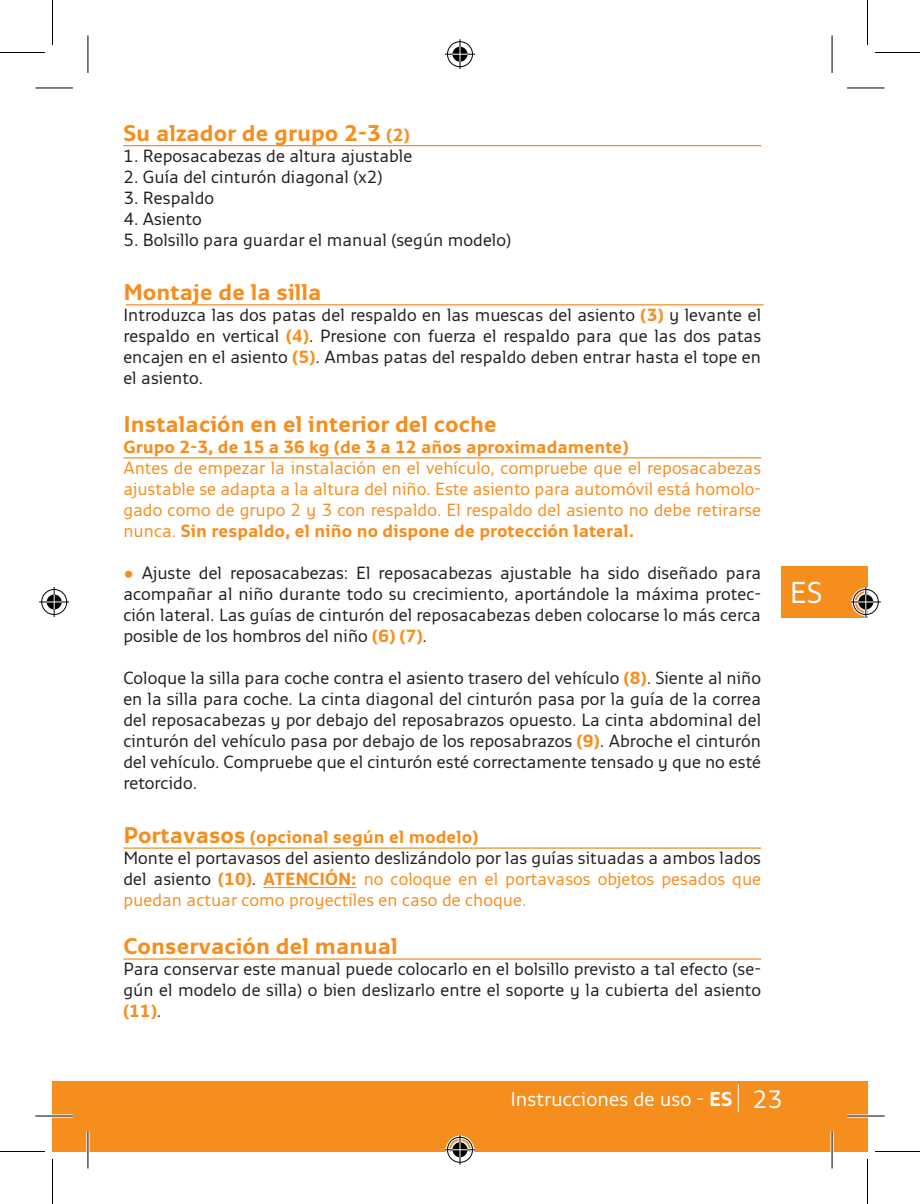
<style>
.page{position:relative;width:920px;height:1204px;background:#fff}
.page>*{position:absolute;margin:0;border:0;box-sizing:border-box;transform-origin:0 0}
.t1{font:30px "Monitor";color:#fff}
.t2{font:700 22.5px "Monitor";color:#f68e1e}
.t3{font:20px "Monitor";color:#fff}
.t4{font:17.5px/21px "Monitor";color:#231f20;text-align:justify}
.t5{font:17.5px/21px "Monitor";color:#f68e1e;text-align:justify}
.t6{font:700 17.5px "Monitor";color:#f68e1e}
.s1{font-size:17.5px}
.s2{font-weight:700;color:#f68e1e}
.s3{font-weight:700}
.s4{color:#f68e1e}
.s5{font-weight:700;font-size:22.5px}
.s6{color:#231f20}
.s7{font-size:25px}
</style>
<div class="page">
<div style="left:52px;top:1080px;width:36px;height:71px;background:#f68e1e"></div>
<div style="left:88px;top:1080px;width:779px;height:71px;background:#f68e1e"></div>
<svg style="left:738px;top:1084px;width:1px;height:27px"></svg>
<div style="left:781px;top:566px;width:86px;height:52px;background:#f68e1e"></div>
<hr style="left:263px;top:887px;width:94px;height:1px;background:#f68e1e">
<hr style="left:123px;top:145px;width:638px;height:1px;background:#f68e1e">
<hr style="left:126px;top:304px;width:637px;height:1px;background:#f68e1e">
<hr style="left:123px;top:457px;width:638px;height:1px;background:#f68e1e">
<hr style="left:123px;top:847px;width:638px;height:1px;background:#f68e1e">
<hr style="left:123px;top:958px;width:638px;height:1px;background:#f68e1e">
<hr style="left:35px;top:1114px;width:38px;height:3px;background:#fff">
<hr style="left:847px;top:1114px;width:38px;height:3px;background:#fff">
<hr style="left:86px;top:1130px;width:3px;height:38px;background:#fff">
<svg style="left:831px;top:35px;width:1px;height:38px"></svg>
<svg style="left:830px;top:1131px;width:4px;height:37px"></svg>
<hr style="left:35px;top:88px;width:38px;height:1px;background:#000">
<hr style="left:847px;top:88px;width:38px;height:1px;background:#000">
<hr style="left:35px;top:1115px;width:38px;height:1px;background:#000">
<hr style="left:847px;top:1115px;width:38px;height:1px;background:#000">
<hr style="left:88px;top:35px;width:1px;height:38px;background:#000">
<hr style="left:88px;top:1130px;width:1px;height:38px;background:#000">
<hr style="left:832px;top:35px;width:1px;height:38px;background:#000">
<hr style="left:832px;top:1130px;width:1px;height:38px;background:#000">
<hr style="left:0;top:52px;width:45px;height:1px;background:#000">
<hr style="left:875px;top:52px;width:45px;height:1px;background:#000">
<hr style="left:0;top:1150px;width:45px;height:1px;background:#000">
<hr style="left:875px;top:1150px;width:45px;height:1px;background:#000">
<hr style="left:52px;top:0;width:1px;height:45px;background:#000">
<hr style="left:52px;top:1158px;width:1px;height:45px;background:#000">
<hr style="left:867px;top:0;width:1px;height:45px;background:#000">
<hr style="left:867px;top:1158px;width:1px;height:45px;background:#000">
<div style="left:446px;top:40px;width:28px;height:28px;border:3px solid #fff;border-radius:50%"></div>
<hr style="left:445px;top:53px;width:30px;height:3px;background:#fff">
<svg style="left:458px;top:39px;width:4px;height:30px"></svg>
<div style="left:451px;top:45px;width:18px;height:18px;border:3px solid #fff;border-radius:50%"></div>
<div style="left:447px;top:41px;width:26px;height:26px;border:1px solid #000;border-radius:50%"></div>
<hr style="left:445px;top:54px;width:30px;height:1px;background:#000">
<hr style="left:460px;top:39px;width:1px;height:30px;background:#000">
<svg style="left:452px;top:47px;width:15px;height:15px"></svg>
<div style="left:446px;top:1135px;width:28px;height:28px;border:3px solid #fff;border-radius:50%"></div>
<hr style="left:445px;top:1148px;width:30px;height:3px;background:#fff">
<svg style="left:458px;top:1134px;width:4px;height:30px"></svg>
<div style="left:451px;top:1140px;width:18px;height:18px;border:3px solid #fff;border-radius:50%"></div>
<div style="left:447px;top:1136px;width:26px;height:26px;border:1px solid #000;border-radius:50%"></div>
<hr style="left:445px;top:1149px;width:30px;height:1px;background:#000">
<hr style="left:460px;top:1134px;width:1px;height:30px;background:#000">
<svg style="left:452px;top:1142px;width:15px;height:15px"></svg>
<div style="left:40px;top:588px;width:28px;height:28px;border:3px solid #fff;border-radius:50%"></div>
<hr style="left:39px;top:600px;width:30px;height:3px;background:#fff">
<hr style="left:53px;top:587px;width:3px;height:30px;background:#fff">
<div style="left:45px;top:593px;width:18px;height:18px;border:3px solid #fff;border-radius:50%"></div>
<div style="left:41px;top:589px;width:26px;height:26px;border:1px solid #000;border-radius:50%"></div>
<hr style="left:39px;top:601px;width:30px;height:1px;background:#000">
<hr style="left:54px;top:587px;width:1px;height:30px;background:#000">
<svg style="left:47px;top:594px;width:15px;height:15px"></svg>
<div style="left:852px;top:588px;width:28px;height:28px;border:3px solid #fff;border-radius:50%"></div>
<hr style="left:851px;top:600px;width:30px;height:3px;background:#fff">
<hr style="left:864px;top:587px;width:3px;height:30px;background:#fff">
<div style="left:857px;top:593px;width:18px;height:18px;border:3px solid #fff;border-radius:50%"></div>
<div style="left:853px;top:589px;width:26px;height:26px;border:1px solid #000;border-radius:50%"></div>
<hr style="left:851px;top:601px;width:30px;height:1px;background:#000">
<hr style="left:865px;top:587px;width:1px;height:30px;background:#000">
<svg style="left:858px;top:594px;width:15px;height:15px"></svg>
<p class="t2" style="left:123px;top:119px;width:288px">Su alzador de grupo 2-3 <span class="s1">(2)</span></p>
<p class="t4" style="left:123px;top:145px;width:291px">1. Reposacabezas de altura ajustable</p>
<p class="t4" style="left:123px;top:166px;width:260px">2. Guía del cinturón diagonal (x2)</p>
<p class="t4" style="left:123px;top:187px;width:92px">3. Respaldo</p>
<p class="t4" style="left:123px;top:208px;width:80px">4. Asiento</p>
<p class="t4" style="left:123px;top:229px;width:389px">5. Bolsillo para guardar el manual (según modelo)</p>
<p class="t2" style="left:123px;top:278px;width:200px">Montaje de la silla</p>
<p class="t4" style="left:123px;top:304px;width:639px">Introduzca las dos patas del respaldo en las muescas del asiento <span class="s2">(3)</span> y levante el respaldo en vertical <span class="s2">(4)</span>. Presione con fuerza el respaldo para que las dos patas encajen en el asiento <span class="s2">(5)</span>. Ambas patas del respaldo deben entrar hasta el tope en el asiento.</p>
<p class="t2" style="left:123px;top:410px;width:375px">Instalación en el interior del coche</p>
<p class="t6" style="left:123px;top:436px;width:507px">Grupo 2-3, de 15 a 36 kg (de 3 a 12 años aproximadamente)</p>
<p class="t5" style="left:123px;top:457px;width:639px">Antes de empezar la instalación en el vehículo, compruebe que el reposacabezas ajustable se adapta a la altura del niño. Este asiento para automóvil está homolo&shy;gado como de grupo 2 y 3 con respaldo. El respaldo del asiento no debe retirarse nunca. <span class="s3">Sin respaldo, el niño no dispone de protección lateral.</span></p>
<p class="t4" style="left:123px;top:562px;width:639px"><span class="s4">•</span> Ajuste del reposacabezas: El reposacabezas ajustable ha sido diseñado para acompañar al niño durante todo su crecimiento, aportándole la máxima protec&shy;ción lateral. Las guías de cinturón del reposacabezas deben colocarse lo más cerca posible de los hombros del niño <span class="s2">(6) (7)</span>.</p>
<p class="t4" style="left:123px;top:667px;width:639px">Coloque la silla para coche contra el asiento trasero del vehículo <span class="s2">(8)</span>. Siente al niño en la silla para coche. La cinta diagonal del cinturón pasa por la guía de la correa del reposacabezas y por debajo del reposabrazos opuesto. La cinta abdominal del cinturón del vehículo pasa por debajo de los reposabrazos <span class="s2">(9)</span>. Abroche el cinturón del vehículo. Compruebe que el cinturón esté correctamente tensado y que no esté retorcido.</p>
<p class="t5" style="left:123px;top:826px;width:639px;text-align:left"><span class="s5">Portavasos</span> <span class="s3">(opcional según el modelo)<br></span><span class="s6">Monte el portavasos del asiento deslizándolo por las guías situadas a ambos lados del asiento</span> <span class="s3">(10)</span><span class="s6">.</span> <span class="s3">ATENCIÓN:</span> no coloque en el portavasos objetos pesados que puedan actuar como proyectiles en caso de choque.</p>
<p class="t2" style="left:123px;top:932px;width:276px">Conservación del manual</p>
<p class="t4" style="left:123px;top:958px;width:639px">Para conservar este manual puede colocarlo en el bolsillo previsto a tal efecto (se&shy;gún el modelo de silla) o bien deslizarlo entre el soporte y la cubierta del asiento <span class="s2">(11)</span>.</p>
<h1 class="t1" style="left:790px;top:574px;width:34px">ES</h1>
<p class="t3" style="left:510px;top:1086px;width:274px">Instrucciones de uso - <span class="s3">ES</span> <span class="s7">23</span></p>
</div>
